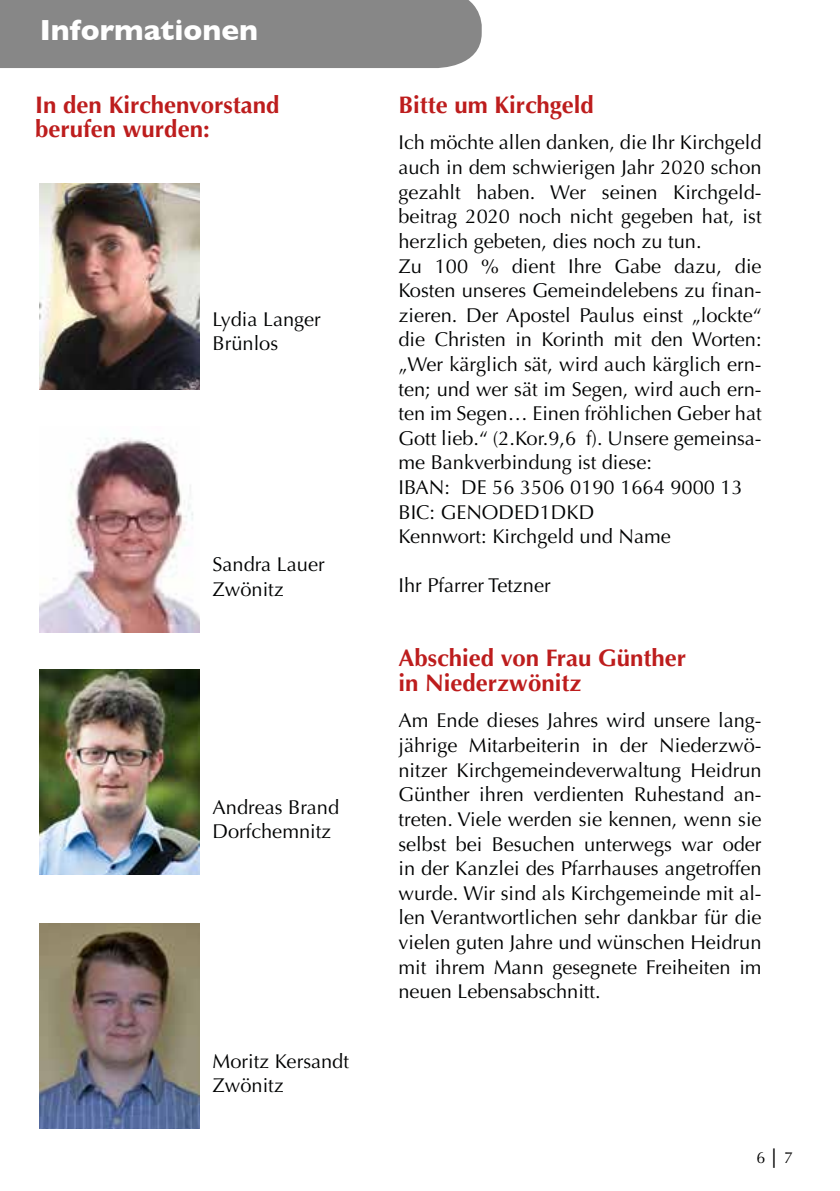
<style>
.page{position:relative;width:840px;height:1191px;background:#fff}
.page>*{position:absolute;margin:0;border:0;box-sizing:border-box;transform-origin:0 0}
.t1{font:700 29.6px "Gill Sans";color:#fff}
.t2{font:700 24px/24.6px "Optima";color:#bd1d1d}
.t3{font:20px/24.6px "Optima";color:#010202}
.t4{font:16px "Optima";color:#000}
.s1{font-family:"Arial"}
</style>
<div class="page">
<div style="left:1px;top:0;width:480px;height:68px;background:#878787"></div>
<img style="left:0;top:0;width:1px;height:1191px">
<img style="left:39px;top:184px;width:161px;height:205px">
<img style="left:39px;top:437px;width:161px;height:195px">
<img style="left:39px;top:669px;width:161px;height:205px">
<img style="left:39px;top:923px;width:161px;height:205px">
<h1 class="t1" style="left:40px;top:7px;width:220px">Informationen</h1>
<p class="t2" style="left:35px;top:93px;width:245px">In den Kirchenvorstand berufen wurden:</p>
<p class="t3" style="left:212px;top:307px;width:110px">Lydia Langer<br>Brünlos</p>
<p class="t3" style="left:212px;top:552px;width:114px">Sandra Lauer<br>Zwönitz</p>
<p class="t3" style="left:212px;top:795px;width:128px">Andreas Brand<br>Dorfchemnitz</p>
<p class="t3" style="left:212px;top:1048px;width:138px">Moritz Kersandt<br>Zwönitz</p>
<p class="t2" style="left:398px;top:93px;width:197px">Bitte um Kirchgeld</p>
<p class="t3" style="left:398px;top:131px;width:364px">Ich möchte allen danken, die Ihr Kirchgeld auch in dem schwierigen Jahr 2020 schon gezahlt haben. Wer seinen Kirchgeld&shy;beitrag 2020 noch nicht gegeben hat, ist herzlich gebeten, dies noch zu tun.<br>Zu 100 % dient Ihre Gabe dazu, die Kosten unseres Gemeindelebens zu finan&shy;zieren. Der Apostel Paulus einst „lockte“ die Christen in Korinth mit den Worten: „Wer kärglich sät, wird auch kärglich ern&shy;ten; und wer sät im Segen, wird auch ern&shy;ten im Segen… Einen fröhlichen Geber hat Gott lieb.“ (2.Kor.9,6 f). Unsere gemeinsa&shy;me Bankverbindung ist diese:<br>IBAN: DE 56 3506 0190 1664 9000 13<br>BIC: GENODED1DKD<br>Kennwort: Kirchgeld und Name</p>
<p class="t3" style="left:398px;top:573px;width:154px">Ihr Pfarrer Tetzner</p>
<p class="t2" style="left:398px;top:646px;width:289px">Abschied von Frau Günther in Niederzwönitz</p>
<p class="t3" style="left:398px;top:708px;width:364px;text-align:justify">Am Ende dieses Jahres wird unsere lang&shy;jährige Mitarbeiterin in der Niederzwö&shy;nitzer Kirchgemeindeverwaltung Heidrun Günther ihren verdienten Ruhestand an&shy;treten. Viele werden sie kennen, wenn sie selbst bei Besuchen unterwegs war oder in der Kanzlei des Pfarrhauses angetroffen wurde. Wir sind als Kirchgemeinde mit al&shy;len Verantwortlichen sehr dankbar für die vielen guten Jahre und wünschen Heidrun mit ihrem Mann gesegnete Freiheiten im neuen Lebensabschnitt.</p>
<p class="t4" style="left:756px;top:1148px;width:38px">6 <span class="s1">│</span> 7</p>
</div>
